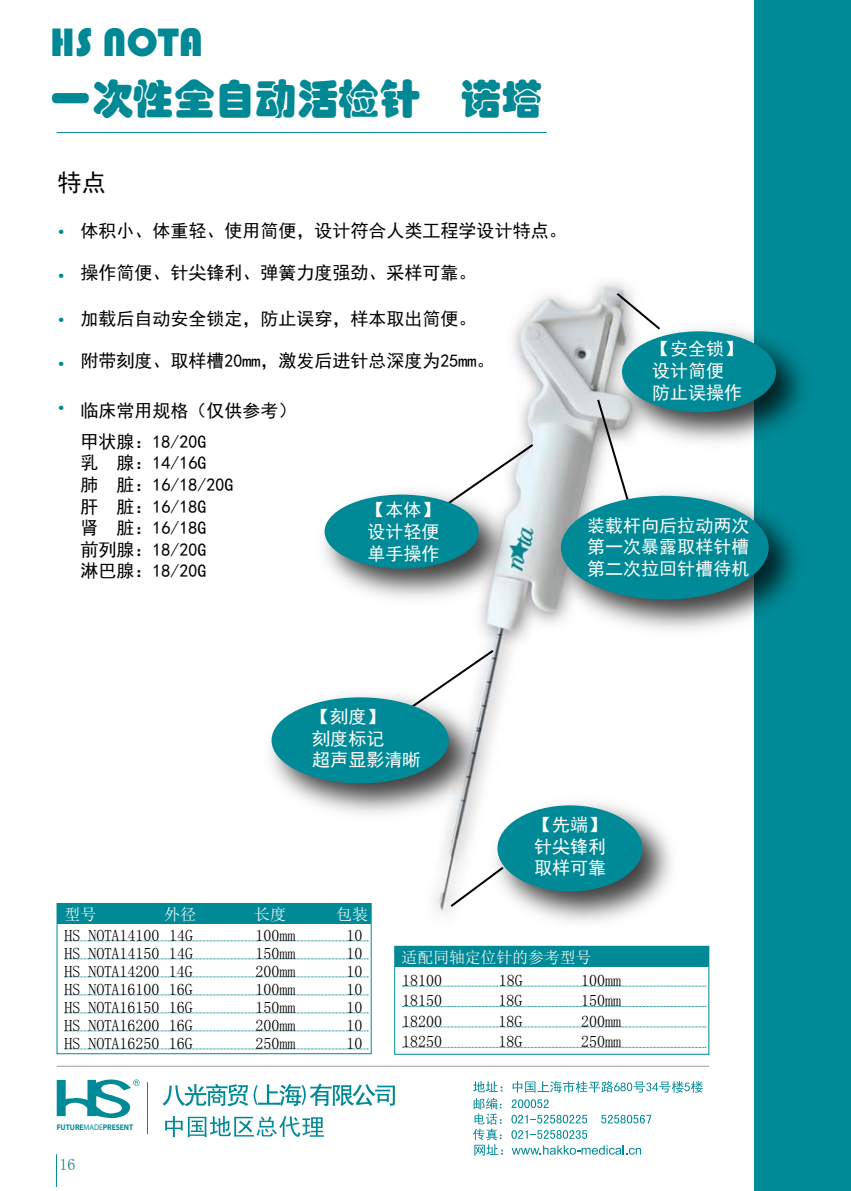
<style>
.page{position:relative;width:851px;height:1191px;background:#fff}
.page>*{position:absolute;margin:0;border:0;box-sizing:border-box;transform-origin:0 0}
.t1{font:41.2px "ST Hupo";color:#008895}
.t2{font:24px "Sim Hei";color:#000}
.t3{font:18px/21.6px "Sim Hei";color:#000}
.t4{font:18px/21.6px "Sim Hei";color:#fff;text-align:justify}
.t5{font:condensed 18px "Myriad Pro";color:#008996}
.t6{font:condensed 16px "Myriad Pro";color:#000}
.t7{font:600 condensed 16px "Myriad Pro";letter-spacing:-.015em;color:#fff}
.t8{font:300 condensed 16px "Myriad Pro";color:#008996}
.t9{font:700 8.2px "Myriad";color:#008996;scale:.92 1}
.s1{font-weight:400}
</style>
<div class="page">
<img style="left:394px;top:282px;width:289px;height:664px">
<div style="left:754px;top:0;width:96px;height:1191px;background:#008996"></div>
<hr style="left:56px;top:1154px;width:1px;height:33px;background:#008996">
<svg style="left:57px;top:1079px;width:82px;height:39px"></svg>
<hr style="left:147px;top:1082px;width:1px;height:52px;background:#008996">
<hr style="left:57px;top:132px;width:489px;height:1px;background:#008996">
<hr style="left:57px;top:1065px;width:652px;height:1px;background:#9d9d9c">
<div style="left:57px;top:903px;width:314px;height:151px;border:1px solid #008996"></div>
<div style="left:58px;top:903px;width:313px;height:20px;background:#008996"></div>
<div style="left:395px;top:946px;width:313px;height:20px;background:#008996"></div>
<svg style="left:65px;top:940px;width:303px;height:1px"></svg>
<svg style="left:65px;top:958px;width:303px;height:1px"></svg>
<svg style="left:65px;top:976px;width:303px;height:1px"></svg>
<svg style="left:65px;top:994px;width:303px;height:1px"></svg>
<svg style="left:65px;top:1012px;width:303px;height:1px"></svg>
<svg style="left:65px;top:1030px;width:303px;height:1px"></svg>
<svg style="left:65px;top:1048px;width:303px;height:1px"></svg>
<svg style="left:402px;top:985px;width:303px;height:1px"></svg>
<svg style="left:402px;top:1006px;width:303px;height:1px"></svg>
<svg style="left:402px;top:1026px;width:303px;height:1px"></svg>
<svg style="left:402px;top:1047px;width:303px;height:1px"></svg>
<svg style="left:162px;top:1083px;width:233px;height:23px"></svg>
<svg style="left:511px;top:1099px;width:37px;height:9px"></svg>
<svg style="left:511px;top:1114px;width:76px;height:9px"></svg>
<svg style="left:601px;top:1114px;width:50px;height:9px"></svg>
<svg style="left:511px;top:1130px;width:76px;height:8px"></svg>
<svg style="left:473px;top:1098px;width:30px;height:57px"></svg>
<svg style="left:511px;top:1145px;width:130px;height:9px"></svg>
<svg style="left:473px;top:1081px;width:29px;height:11px"></svg>
<svg style="left:512px;top:1081px;width:190px;height:11px"></svg>
<svg style="left:165px;top:1115px;width:159px;height:22px"></svg>
<svg style="left:614px;top:291px;width:48px;height:24px"></svg>
<svg style="left:448px;top:865px;width:32px;height:44px"></svg>
<svg style="left:440px;top:442px;width:95px;height:67px"></svg>
<svg style="left:401px;top:648px;width:94px;height:67px"></svg>
<svg style="left:595px;top:397px;width:37px;height:82px"></svg>
<img style="left:324px;top:477px;width:200px;height:136px">
<div style="left:324px;top:494px;width:154px;height:74px;background:#008996;border-radius:50%"></div>
<img style="left:544px;top:479px;width:252px;height:166px">
<div style="left:561px;top:496px;width:207px;height:103px;background:#008996;border-radius:50%"></div>
<img style="left:604px;top:315px;width:199px;height:142px">
<div style="left:622px;top:331px;width:154px;height:81px;background:#008996;border-radius:50%"></div>
<img style="left:270px;top:681px;width:224px;height:148px">
<div style="left:271px;top:697px;width:177px;height:86px;background:#008996;border-radius:50%"></div>
<img style="left:480px;top:789px;width:203px;height:148px">
<div style="left:497px;top:805px;width:145px;height:86px;background:#008996;border-radius:50%"></div>
<p class="t1" style="left:50px;top:23px;width:155px">HS NOTA</p>
<p class="t1" style="left:50px;top:78px;width:494px">一次性全自动活检针 诺塔</p>
<p class="t2" style="left:58px;top:170px;width:49px">特点</p>
<p class="t3" style="left:80px;top:220px;width:487px">体积小、体重轻、使用简便，设计符合人类工程学设计特点。</p>
<p class="t3" style="left:80px;top:262px;width:397px">操作简便、针尖锋利、弹簧力度强劲、采样可靠。</p>
<p class="t3" style="left:80px;top:308px;width:397px">加载后自动安全锁定，防止误穿，样本取出简便。</p>
<p class="t3" style="left:80px;top:350px;width:415px">附带刻度、取样槽20mm，激发后进针总深度为25mm。</p>
<p class="t3" style="left:80px;top:396px;width:217px;line-height:30.4px">临床常用规格（仅供参考）甲状腺：18/20G</p>
<p class="t3" style="left:80px;top:452px;width:154px">乳 腺：14/16G<br>肺 脏：16/18/20G肝 脏：16/18G<br>肾 脏：16/18G<br>前列腺：18/20G<br>淋巴腺：18/20G</p>
<p class="t5" style="left:57px;top:223px;width:11px">•</p>
<p class="t5" style="left:57px;top:267px;width:11px">•</p>
<p class="t5" style="left:57px;top:311px;width:11px">•</p>
<p class="t5" style="left:57px;top:355px;width:11px">•</p>
<p class="t5" style="left:57px;top:399px;width:11px">•</p>
<p class="t4" style="left:367px;top:499px;width:73px">【本体】设计轻便单手操作</p>
<p class="t4" style="left:652px;top:338px;width:91px;text-align:left">【安全锁】设计简便防止误操作</p>
<p class="t4" style="left:587px;top:514px;width:163px">装载杆向后拉动两次第一次暴露取样针槽第二次拉回针槽待机</p>
<p class="t4" style="left:312px;top:706px;width:109px;text-align:left">【刻度】<br>刻度标记<br>超声显影清晰</p>
<p class="t7" style="left:65px;top:906px;width:33px">型号</p>
<p class="t7" style="left:164px;top:906px;width:33px">外径</p>
<p class="t7" style="left:254px;top:906px;width:33px">长度</p>
<p class="t7" style="left:336px;top:906px;width:33px">包装</p>
<p class="t6" style="left:65px;top:927px;width:96px">HS NOTA14100</p>
<p class="t6" style="left:169px;top:927px;width:25px">14G</p>
<p class="t6" style="left:255px;top:927px;width:41px">100mm</p>
<p class="t6" style="left:346px;top:927px;width:17px">10</p>
<p class="t6" style="left:65px;top:945px;width:96px">HS NOTA14150</p>
<p class="t6" style="left:169px;top:945px;width:25px">14G</p>
<p class="t6" style="left:255px;top:945px;width:41px">150mm</p>
<p class="t6" style="left:346px;top:945px;width:17px">10</p>
<p class="t6" style="left:65px;top:963px;width:96px">HS NOTA14200</p>
<p class="t6" style="left:169px;top:963px;width:25px">14G</p>
<p class="t6" style="left:255px;top:963px;width:41px">200mm</p>
<p class="t6" style="left:346px;top:963px;width:17px">10</p>
<p class="t6" style="left:64px;top:981px;width:96px">HS NOTA16100</p>
<p class="t6" style="left:169px;top:981px;width:25px">16G</p>
<p class="t6" style="left:255px;top:981px;width:41px">100mm</p>
<p class="t6" style="left:346px;top:981px;width:17px">10</p>
<p class="t6" style="left:64px;top:999px;width:96px">HS NOTA16150</p>
<p class="t6" style="left:169px;top:999px;width:25px">16G</p>
<p class="t6" style="left:255px;top:999px;width:42px">150mm</p>
<p class="t6" style="left:346px;top:999px;width:17px">10</p>
<p class="t6" style="left:64px;top:1017px;width:96px">HS NOTA16200</p>
<p class="t6" style="left:169px;top:1017px;width:25px">16G</p>
<p class="t6" style="left:255px;top:1017px;width:41px">200mm</p>
<p class="t6" style="left:346px;top:1017px;width:17px">10</p>
<p class="t6" style="left:64px;top:1035px;width:96px">HS NOTA16250</p>
<p class="t6" style="left:169px;top:1035px;width:25px">16G</p>
<p class="t6" style="left:255px;top:1035px;width:41px">250mm</p>
<p class="t6" style="left:346px;top:1035px;width:17px">10</p>
<p class="t9" style="left:57px;top:1123px;width:85px">FUTURE<span class="s1">MADE</span>PRESENT</p>
<p class="t8" style="left:60px;top:1156px;width:18px">16</p>
<p class="t4" style="left:534px;top:814px;width:73px">【先端】针尖锋利取样可靠</p>
<p class="t7" style="left:401px;top:949px;width:191px">适配同轴定位针的参考型号</p>
<p class="t6" style="left:402px;top:972px;width:41px">18100</p>
<p class="t6" style="left:498px;top:972px;width:25px">18G</p>
<p class="t6" style="left:581px;top:972px;width:41px">100mm</p>
<p class="t6" style="left:402px;top:992px;width:41px">18150</p>
<p class="t6" style="left:498px;top:992px;width:25px">18G</p>
<p class="t6" style="left:581px;top:992px;width:41px">150mm</p>
<p class="t6" style="left:402px;top:1013px;width:41px">18200</p>
<p class="t6" style="left:498px;top:1013px;width:26px">18G</p>
<p class="t6" style="left:581px;top:1013px;width:41px">200mm</p>
<p class="t6" style="left:402px;top:1033px;width:41px">18250</p>
<p class="t6" style="left:498px;top:1033px;width:26px">18G</p>
<p class="t6" style="left:581px;top:1033px;width:41px">250mm</p>
</div>
